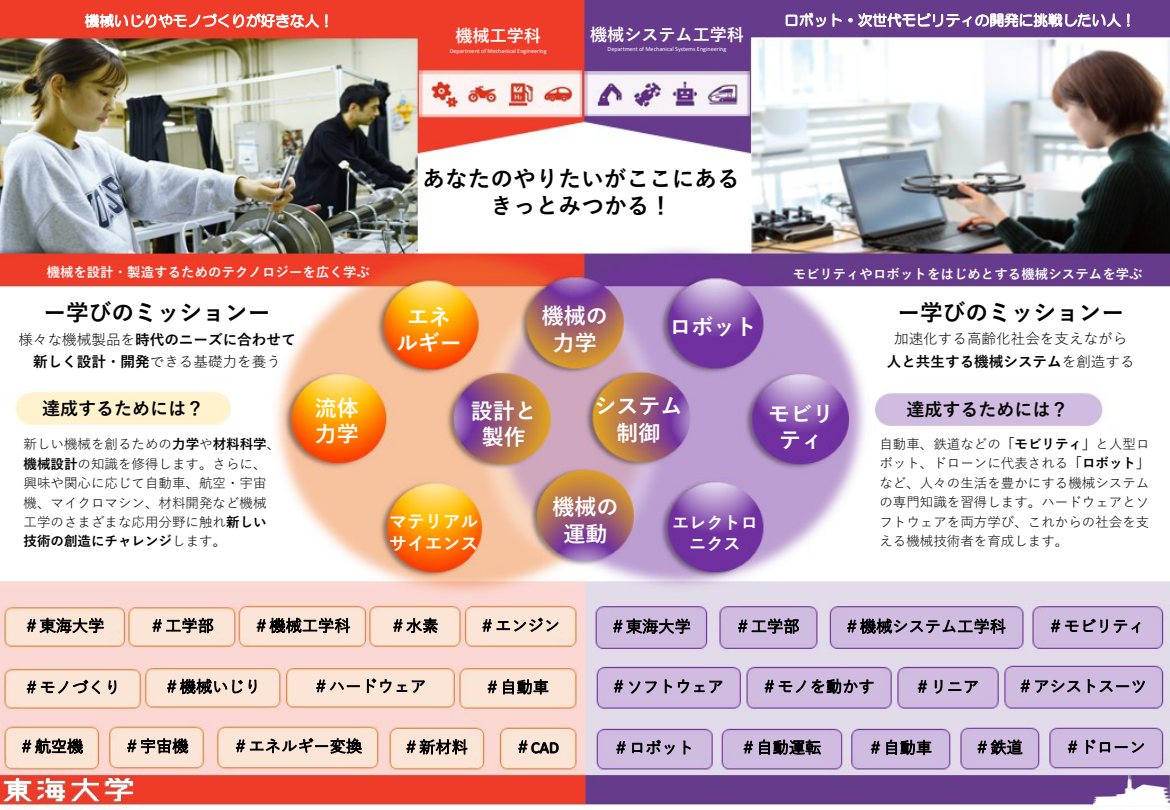
<style>
.page{position:relative;width:1170px;height:810px;background:#fff}
.page>*{position:absolute;margin:0;border:0;box-sizing:border-box;transform-origin:0 0}
.t1{font:700 22.65px/27.3px "Yu Gothic";color:#000;text-align:center}
.t2{font:700 22.05px "Yu Gothic";color:#fff}
.t3{font:700 21.9px/26.4px "Yu Gothic";color:#fff;text-align:center}
.t4{font:700 18px "Yu Gothic";color:#000}
.t5{font:700 17.85px/21.5px "Yu Gothic";color:#fff}
.t6{font:700 17.1px/20.5px "Yu Gothic";color:#fff;text-align:center}
.t7{font:14.55px "HG Maru Gothic MPRO";color:#fff}
.t8{font:700 14.55px/23px "Yu Gothic";color:#000;text-align:center}
.t9{font:14.55px/22.8px "Yu Gothic";color:#000;text-align:center}
.t10{font:13.5px/19.5px "Yu Gothic";color:#000;text-align:justify}
.t11{font:700 13.35px "Yu Gothic";letter-spacing:.01em;color:#fff}
.t12{font:6.15px "Calibri";color:#fff}
.s1{font-weight:700}
.s2{font-weight:400}
</style>
<div class="page">
<img style="left:1px;top:0;width:1169px;height:810px">
<svg style="left:26px;top:611px;width:78px;height:26px"></svg>
<svg style="left:26px;top:648px;width:91px;height:48px"></svg>
<svg style="left:481px;top:616px;width:78px;height:18px"></svg>
<svg style="left:235px;top:736px;width:128px;height:25px"></svg>
<svg style="left:612px;top:616px;width:79px;height:19px"></svg>
<svg style="left:737px;top:616px;width:63px;height:19px"></svg>
<svg style="left:846px;top:609px;width:160px;height:28px"></svg>
<svg style="left:613px;top:674px;width:110px;height:22px"></svg>
<svg style="left:764px;top:672px;width:110px;height:33px"></svg>
<svg style="left:615px;top:736px;width:76px;height:21px"></svg>
<svg style="left:1020px;top:675px;width:126px;height:21px"></svg>
<svg style="left:1067px;top:736px;width:78px;height:19px"></svg>
<svg style="left:743px;top:739px;width:78px;height:21px"></svg>
<svg style="left:517px;top:737px;width:42px;height:22px"></svg>
<svg style="left:405px;top:733px;width:63px;height:29px"></svg>
<svg style="left:1050px;top:616px;width:91px;height:19px"></svg>
<svg style="left:917px;top:677px;width:61px;height:18px"></svg>
<svg style="left:85px;top:0;width:234px;height:28px"></svg>
<svg style="left:325px;top:14px;width:3px;height:30px"></svg>
<svg style="left:786px;top:13px;width:40px;height:14px"></svg>
<svg style="left:833px;top:14px;width:9px;height:13px"></svg>
<svg style="left:848px;top:0;width:273px;height:30px"></svg>
<svg style="left:1127px;top:14px;width:3px;height:30px"></svg>
<svg style="left:151px;top:609px;width:288px;height:93px"></svg>
<svg style="left:487px;top:677px;width:62px;height:19px"></svg>
<svg style="left:21px;top:733px;width:63px;height:24px"></svg>
<svg style="left:126px;top:732px;width:63px;height:22px"></svg>
<img style="left:3px;top:778px;width:134px;height:26px">
<img style="left:960px;top:768px;width:210px;height:42px">
<svg style="left:870px;top:739px;width:62px;height:17px"></svg>
<svg style="left:977px;top:730px;width:48px;height:40px"></svg>
<p class="t7" style="left:85px;top:14px;width:250px">機械いじりやモノづくりが好きな人！</p>
<p class="t7" style="left:784px;top:13px;width:353px">ロボット・次世代モビリティの開発に挑戦したい人！</p>
<p class="t6" style="left:590px;top:25px;width:155px">機械システム工学科</p>
<p class="t12" style="left:608px;top:45px;width:120px">Department of Mechanical Systems Engineering</p>
<p class="t6" style="left:455px;top:26px;width:87px">機械工学科</p>
<p class="t12" style="left:450px;top:46px;width:99px">Department of Mechanical Engineering</p>
<h1 class="t1" style="left:422px;top:165px;width:319px">あなたのやりたいがここにあるきっとみつかる！</h1>
<p class="t11" style="left:47px;top:264px;width:324px">機械を設計・製造するためのテクノロジーを広く学ぶ</p>
<p class="t11" style="left:793px;top:266px;width:351px">モビリティやロボットをはじめとする機械システムを学ぶ</p>
<h1 class="t1" style="left:897px;top:299px;width:228px">ー学びのミッションー</h1>
<p class="t9" style="left:887px;top:326px;width:249px">加速化する高齢化社会を支えながら<span class="s1">人と共生する機械システム</span>を創造する</p>
<h3 class="t4" style="left:907px;top:399px;width:163px">達成するためには？</h3>
<p class="t10" style="left:879px;top:432px;width:272px">自動車、鉄道などの<span class="s1">「モビリティ」</span>と人型ロボット、ドローンに代表される<span class="s1">「ロボット」</span>など、人々の生活を豊かにする機械システムの専門知識を習得します。ハードウェアとソフトウェアを両方学び、これからの社会を支える機械技術者を育成します。</p>
<h1 class="t1" style="left:44px;top:300px;width:228px">ー学びのミッションー</h1>
<p class="t8" style="left:19px;top:328px;width:279px"><span class="s2">様々な機械製品を</span>時代のニーズに合わせて新しく設計・開発<span class="s2">できる基礎力を養う</span></p>
<h3 class="t4" style="left:42px;top:399px;width:164px">達成するためには？</h3>
<p class="t10" style="left:24px;top:433px;width:258px;text-align:left">新しい機械を創るための<span class="s1">力学</span>や<span class="s1">材料科学</span>、<span class="s1">機械設計</span>の知識を修得します。さらに、興味や関心に応じて自動車、航空・宇宙機、マイクロマシン、材料開発など機械工学のさまざまな応用分野に触れ<span class="s1">新しい技術の創造にチャレンジ</span>します。</p>
<h3 class="t3" style="left:542px;top:304px;width:67px">機械の力学</h3>
<h3 class="t3" style="left:396px;top:304px;width:67px">エネルギー</h3>
<h3 class="t3" style="left:669px;top:314px;width:89px">ロボット</h3>
<h3 class="t3" style="left:594px;top:393px;width:89px">システム制御</h3>
<h3 class="t3" style="left:315px;top:395px;width:45px;text-align:left">流体力学</h3>
<h2 class="t2" style="left:471px;top:398px;width:67px">設計と</h2>
<h3 class="t3" style="left:482px;top:424px;width:45px">製作</h3>
<h3 class="t3" style="left:768px;top:401px;width:67px">モビリティ</h3>
<h3 class="t3" style="left:552px;top:495px;width:67px">機械の運動</h3>
<h3 class="t5" style="left:389px;top:511px;width:91px">マテリアルサイエンス</h3>
<p class="t6" style="left:672px;top:513px;width:87px">エレクトロニクス</p>
</div>
